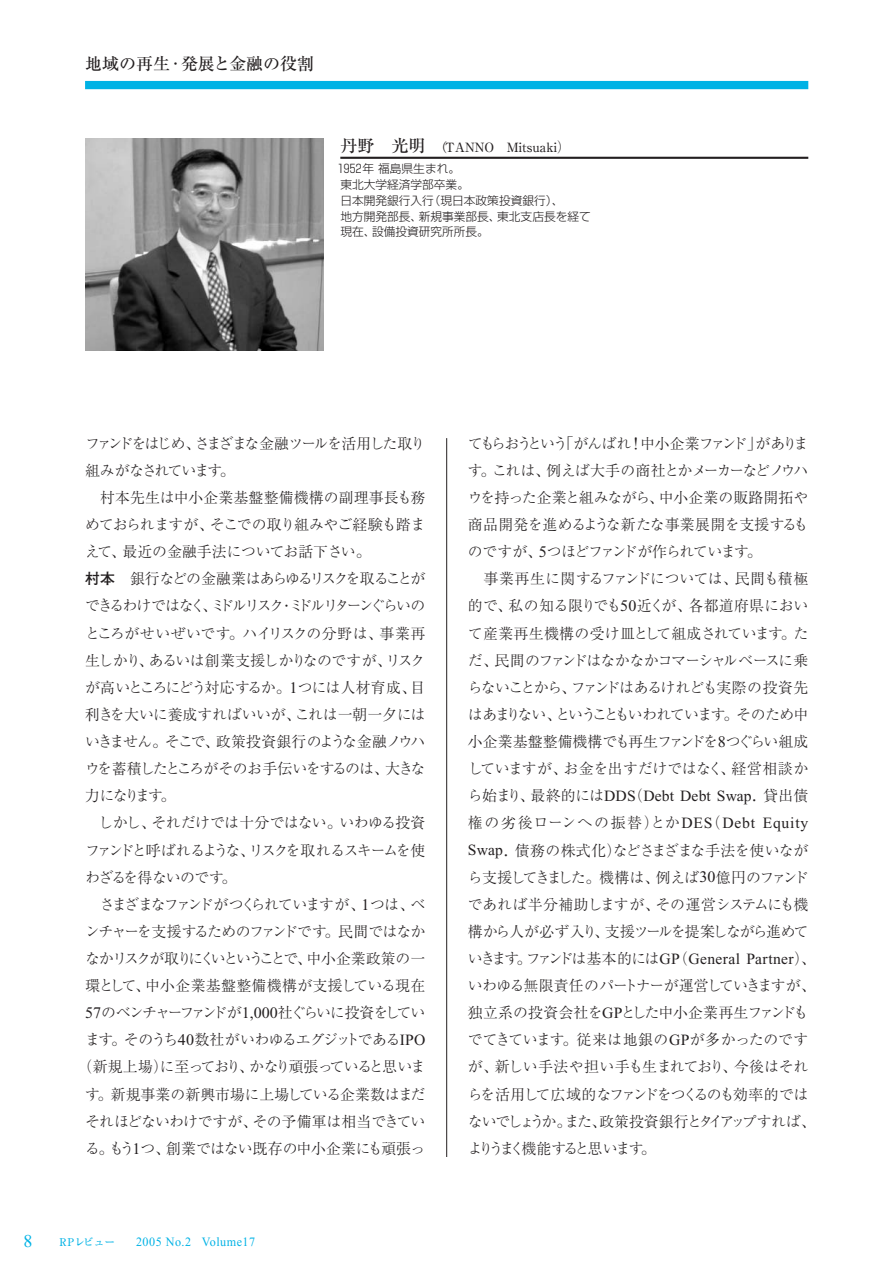
<style>
.page{position:relative;width:893px;height:1262px;background:#fff}
.page>*{position:absolute;margin:0;border:0;box-sizing:border-box;transform-origin:0 0}
.t1{font:18.15px "Times New Roman";color:#00b2e5}
.t2{font:500 16.95px "Ryumin";color:#231f20}
.t3{font:300 14.85px/27.2px "Ryumin";letter-spacing:-.05em;color:#231f20}
.t4{font:300 14.85px/27.2px "Ryumin";letter-spacing:-.12em;color:#231f20}
.t5{font:500 12.75px "Ryumin";color:#231f20}
.t6{font:12.75px "Times New Roman";letter-spacing:.04em;color:#00b2e5;scale:.95 1}
.t7{font:300 11.7px/15.9px "Shin Go";color:#231f20}
.t8{font:500 10.65px "Ryumin";color:#00b2e5}
.s1{font-size:16.95px}
.s2{font-weight:300;font-size:13.8px}
.s3{font-family:"Futo Go B101";font-weight:700}
.s4{font-family:"Times New Roman";font-weight:400;font-size:16.05px}
.s5{font-family:"Times New Roman";font-weight:400;font-size:15.6px}
</style>
<div class="page">
<div style="left:85px;top:81px;width:723px;height:8px;background:#00b2e5"></div>
<hr style="left:446px;top:438px;width:1px;height:719px;background:#231f20">
<img style="left:85px;top:138px;width:238px;height:213px">
<hr style="left:340px;top:157px;width:468px;height:2px;background:#231f20">
<p class="t2" style="left:85px;top:57px;width:230px">地域の再生・発展と金融の役割</p>
<p class="t5" style="left:340px;top:143px;width:232px"><span class="s1">丹野　光明</span> （TANNO Mitsuaki<span class="s2">）</span></p>
<p class="t7" style="left:340px;top:162px;width:252px;text-indent:-5px">１９５２年福島県生まれ。<br>東北大学経済学部卒業。<br>日本開発銀行入行（現日本政策投資銀行）、<br>地方開発部長、新規事業部長、東北支店長を経て現在、設備投資研究所所長。</p>
<p class="t4" style="left:85px;top:431px;width:342px">ファンドをはじめ、さまざまな金融ツールを活用した取り組みがなされています。</p>
<p class="t3" style="left:85px;top:486px;width:342px;text-indent:15px">村本先生は中小企業基盤整備機構の副理事長も務めておられますが、そこでの取り組みやご経験も踏まえて、最近の金融手法についてお話下さい。<br><span class="s3">村本</span> 銀行などの金融業はあらゆるリスクを取ることができるわけではなく、ミドルリスク・ミドルリターンぐらいのところがせいぜいです。ハイリスクの分野は、事業再生しかり、あるいは創業支援しかりなのですが、リスクが高いところにどう対応するか。<span class="s4">1</span>つには人材育成、目利きを大いに養成すればいいが、これは一朝一夕にはいきません。そこで、政策投資銀行のような金融ノウハウを蓄積したところがそのお手伝いをするのは、大きな力になります。</p>
<p class="t3" style="left:85px;top:811px;width:342px;text-align:justify;text-indent:13px">しかし、それだけでは十分ではない。いわゆる投資ファンドと呼ばれるような、リスクを取れるスキームを使わざるを得ないのです。</p>
<p class="t3" style="left:78px;top:892px;width:349px;text-align:right">さまざまなファンドがつくられていますが、<span class="s4">1</span>つは、ベ<br>ンチャーを支援するためのファンドです。民間ではなかなかリスクが取りにくいということで、中小企業政策の一環として、中小企業基盤整備機構が支援している現在<br><span class="s4">57</span>のベンチャーファンドが<span class="s4">1</span><span class="s5">,</span><span class="s4">000</span>社ぐらいに投資をしています。そのうち<span class="s4">40</span>数社がいわゆるエグジットである<span class="s5">IPO</span>（新規上場）に至っており、かなり頑張っていると思います。新規事業の新興市場に上場している企業数はまだそれほどないわけですが、その予備軍は相当できている。もう<span class="s4">1</span>つ、創業ではない既存の中小企業にも頑張っ</p>
<p class="t1" style="left:23px;top:1234px;width:11px">8</p>
<p class="t8" style="left:60px;top:1237px;width:57px">RPレビュー</p>
<p class="t6" style="left:136px;top:1236px;width:127px">2005 No.2 Volume17</p>
<p class="t3" style="left:468px;top:431px;width:342px;text-align:justify">てもらおうという「がんばれ！中小企業ファンド」があります。これは、例えば大手の商社とかメーカーなどノウハウを持った企業と組みながら、中小企業の販路開拓や商品開発を進めるような新たな事業展開を支援するものですが、<span class="s4">5</span>つほどファンドが作られています。</p>
<p class="t3" style="left:468px;top:567px;width:349px;text-indent:16px">事業再生に関するファンドについては、民間も積極的で、私の知る限りでも<span class="s4">50</span>近くが、各都道府県において産業再生機構の受け皿として組成されています。ただ、民間のファンドはなかなかコマーシャルベースに乗らないことから、ファンドはあるけれども実際の投資先はあまりない、ということもいわれています。そのため中小企業基盤整備機構でも再生ファンドを<span class="s4">8</span>つぐらい組成していますが、お金を出すだけではなく、経営相談から始まり、最終的には<span class="s5">DDS</span>（<span class="s5">Debt Debt Swap</span>．貸出債権の劣後ローンへの振替）とか<span class="s5">DES</span>（<span class="s5">Debt Equity<br>Swap</span>．債務の株式化）などさまざまな手法を使いながら支援してきました。機構は、例えば<span class="s4">30</span>億円のファンドであれば半分補助しますが、その運営システムにも機構から人が必ず入り、支援ツールを提案しながら進めていきます。ファンドは基本的には<span class="s5">GP</span>（<span class="s5">General Partner</span>）、いわゆる無限責任のパートナーが運営していきますが、独立系の投資会社を<span class="s5">GP</span>とした中小企業再生ファンドもでてきています。従来は地銀の<span class="s5">GP</span>が多かったのですが、新しい手法や担い手も生まれており、今後はそれらを活用して広域的なファンドをつくるのも効率的ではないでしょうか。また、政策投資銀行とタイアップすれば、よりうまく機能すると思います。</p>
</div>
